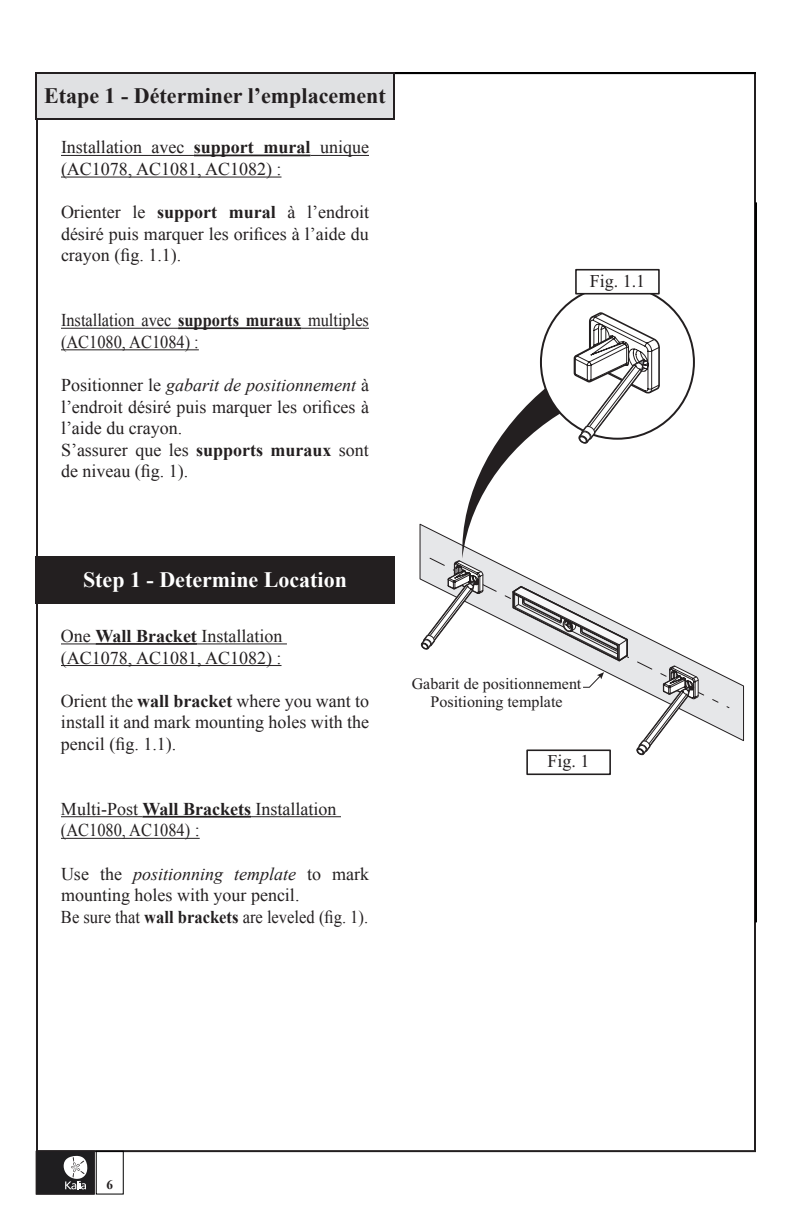
<style>
.page{position:relative;width:792px;height:1224px;background:#fff}
.page>*{position:absolute;margin:0;border:0;box-sizing:border-box;transform-origin:0 0}
.t1{font:700 22px "Times New Roman";color:#231f20}
.t2{font:700 22px "Times New Roman";color:#fff}
.t3{font:18px/21.6px "Times New Roman";color:#231f20}
.t4{font:18px/21.6px "Times New Roman";color:#231f20;scale:.91 1}
.t5{font:16px/18px "Times New Roman";color:#231f20;text-align:center}
.t6{font:700 13.2px "Times New Roman";color:#231f20}
.s1{font-weight:700}
.s2{font-style:italic}
</style>
<div class="page">
<div style="left:36px;top:1151px;width:58px;height:43px;background:#1f1e20"></div>
<svg style="left:63px;top:1156px;width:25px;height:33px"></svg>
<div style="left:96px;top:1151px;width:28px;height:43px;border:1px solid #000"></div>
<hr style="left:755px;top:202px;width:2px;height:720px;background:#000">
<hr style="left:36px;top:72px;width:720px;height:2px;background:#000">
<svg style="left:699px;top:678px;width:45px;height:64px"></svg>
<svg style="left:699px;top:663px;width:31px;height:46px"></svg>
<svg style="left:419px;top:311px;width:280px;height:445px"></svg>
<div style="left:575px;top:269px;width:85px;height:26px;background:#fff;border:2px solid #231f20"></div>
<div style="left:527px;top:750px;width:83px;height:24px;background:#fff"></div>
<div style="left:526px;top:749px;width:85px;height:26px;border:2px solid #231f20"></div>
<div style="left:36px;top:73px;width:358px;height:46px;background:#e0e1e3"></div>
<div style="left:35px;top:72px;width:360px;height:48px;border:2px solid #231f20"></div>
<hr style="left:61px;top:155px;width:133px;height:1px;background:#231f20">
<hr style="left:194px;top:155px;width:116px;height:1px;background:#231f20">
<hr style="left:310px;top:155px;width:59px;height:1px;background:#231f20">
<hr style="left:61px;top:177px;width:221px;height:1px;background:#231f20">
<hr style="left:61px;top:328px;width:117px;height:1px;background:#231f20">
<hr style="left:178px;top:327px;width:123px;height:2px;background:#231f20">
<hr style="left:301px;top:328px;width:68px;height:1px;background:#231f20">
<hr style="left:61px;top:349px;width:138px;height:1px;background:#231f20">
<div style="left:36px;top:557px;width:358px;height:46px;background:#231f20"></div>
<div style="left:35px;top:556px;width:360px;height:48px;border:2px solid #231f20"></div>
<hr style="left:61px;top:644px;width:34px;height:1px;background:#231f20">
<hr style="left:95px;top:643px;width:102px;height:2px;background:#231f20">
<hr style="left:197px;top:644px;width:90px;height:1px;background:#231f20">
<hr style="left:61px;top:665px;width:221px;height:1px;background:#231f20">
<hr style="left:61px;top:816px;width:82px;height:1px;background:#231f20">
<hr style="left:143px;top:816px;width:108px;height:2px;background:#231f20">
<hr style="left:251px;top:816px;width:90px;height:1px;background:#231f20">
<hr style="left:61px;top:838px;width:139px;height:1px;background:#231f20">
<p class="t1" style="left:44px;top:81px;width:343px">Etape 1 - Déterminer l’emplacement</p>
<p class="t3" style="left:61px;top:136px;width:309px">Installation avec <span class="s1">support mural</span> unique (AC1078, AC1081, AC1082) :</p>
<p class="t3" style="left:61px;top:201px;width:310px;text-align:justify">Orienter le <span class="s1">support mural</span> à l’endroit désiré puis marquer les orifices à l’aide du crayon (fig. 1.1).</p>
<p class="t4" style="left:61px;top:309px;width:340px">Installation avec <span class="s1">supports muraux</span> multiples (AC1080, AC1084) :</p>
<p class="t3" style="left:61px;top:374px;width:310px">Positionner le <span class="s2">gabarit de positionnement</span> à l’endroit désiré puis marquer les orifices à l’aide du crayon.<br>S’assurer que les <span class="s1">supports muraux</span> sont de niveau (fig. 1).</p>
<p class="t3" style="left:590px;top:269px;width:57px">Fig. 1.1</p>
<p class="t2" style="left:83px;top:565px;width:265px">Step 1 - Determine Location</p>
<p class="t3" style="left:61px;top:625px;width:223px">One <span class="s1">Wall Bracket</span> Installation (AC1078, AC1081, AC1082) :</p>
<p class="t3" style="left:61px;top:690px;width:310px;text-align:justify">Orient the <span class="s1">wall bracket</span> where you want to install it and mark mounting holes with the pencil (fig. 1.1).</p>
<p class="t3" style="left:61px;top:798px;width:277px">Multi-Post <span class="s1">Wall Brackets</span> Installation (AC1080, AC1084) :</p>
<p class="t3" style="left:61px;top:862px;width:310px">Use the <span class="s2">positionning template</span> to mark mounting holes with your pencil.<br>Be sure that <span class="s1">wall brackets</span> are leveled (fig. 1).</p>
<p class="t5" style="left:412px;top:675px;width:171px">Gabarit de positionnement<br>Positioning template</p>
<p class="t3" style="left:548px;top:750px;width:44px">Fig. 1</p>
<p class="t6" style="left:106px;top:1176px;width:8px">6</p>
</div>
